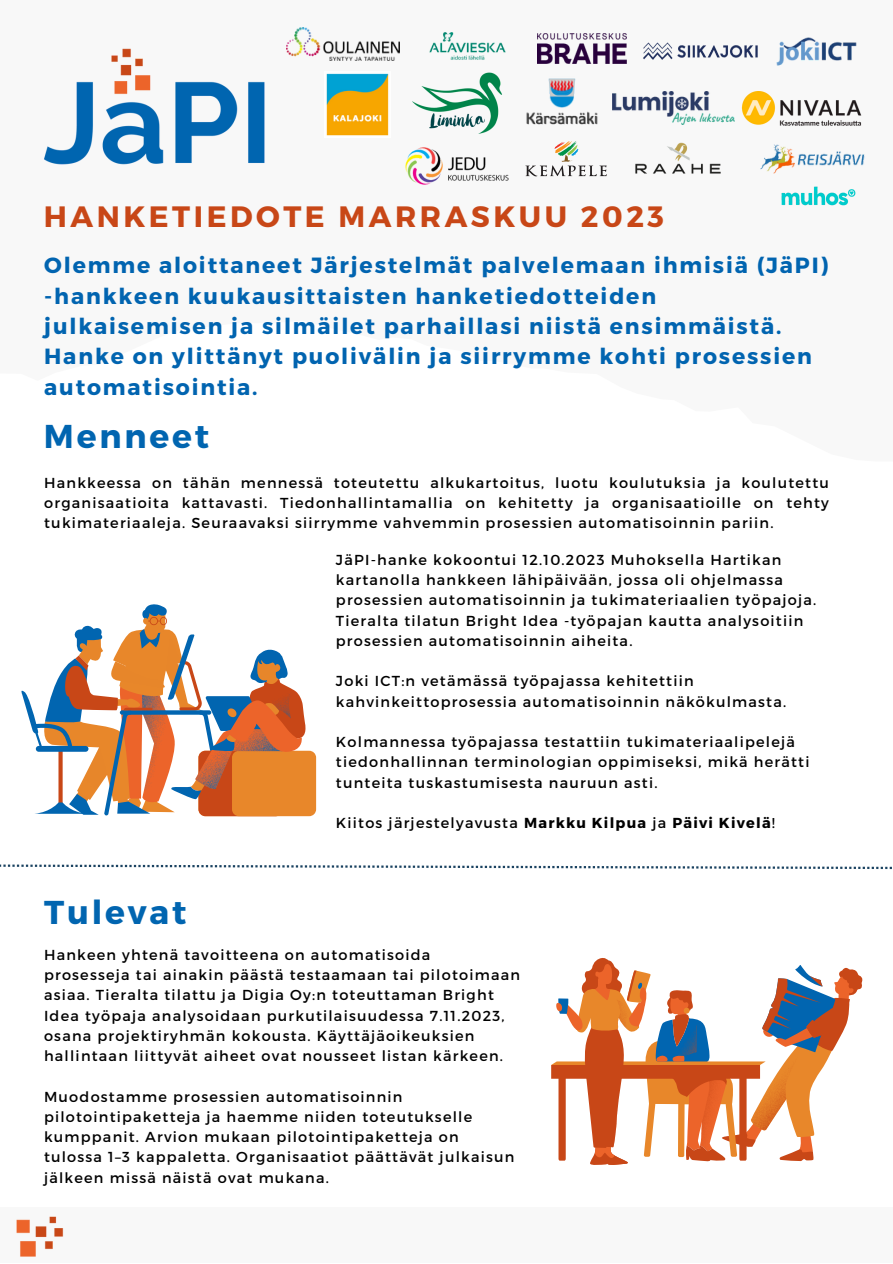
<style>
.page{position:relative;width:893px;height:1264px;background:#fff}
.page>*{position:absolute;margin:0;border:0;box-sizing:border-box;transform-origin:0 0}
.t1{font:700 33px "Montserrat";letter-spacing:.085em;color:#0165b0}
.t2{font:700 29.4px "Montserrat";letter-spacing:.12em;color:#c84717}
.t3{font:700 21.9px/30.3px "Montserrat";letter-spacing:.085em;color:#0164b0}
.t4{font:14.4px/20.2px "Montserrat";letter-spacing:.085em;color:#000}
.s1{font-weight:700}
</style>
<div class="page">
<div style="left:0;top:0;width:892px;height:461px;background:#f8f8f8"></div>
<svg style="left:0;top:864px;width:891px;height:5px"></svg>
<div style="left:0;top:1206px;width:892px;height:56px;background:#f8f8f8"></div>
<img style="left:44px;top:48px;width:221px;height:117px">
<img style="left:635px;top:142px;width:86px;height:32px">
<img style="left:613px;top:92px;width:121px;height:32px">
<img style="left:776px;top:38px;width:80px;height:28px">
<svg style="left:525px;top:141px;width:81px;height:35px"></svg>
<img style="left:537px;top:34px;width:89px;height:29px">
<img style="left:429px;top:32px;width:77px;height:28px">
<img style="left:412px;top:72px;width:90px;height:61px">
<img style="left:741px;top:92px;width:121px;height:34px">
<img style="left:286px;top:27px;width:114px;height:33px">
<img style="left:326px;top:73px;width:63px;height:63px">
<img style="left:526px;top:78px;width:72px;height:47px">
<img style="left:643px;top:42px;width:115px;height:18px">
<img style="left:405px;top:147px;width:104px;height:38px">
<img style="left:781px;top:186px;width:75px;height:20px">
<img style="left:760px;top:144px;width:105px;height:30px">
<div style="left:232px;top:750px;width:84px;height:66px;background:#e8872a;border-radius:7px"></div>
<svg style="left:21px;top:604px;width:286px;height:211px"></svg>
<svg style="left:551px;top:958px;width:312px;height:207px"></svg>
<img style="left:16px;top:1216px;width:48px;height:41px">
<h2 class="t2" style="left:44px;top:197px;width:621px">HANKETIEDOTE MARRASKUU 2023</h2>
<p class="t3" style="left:44px;top:249px;width:785px">Olemme aloittaneet Järjestelmät palvelemaan ihmisiä (JäPI) -hankkeen kuukausittaisten hanketiedotteiden julkaisemisen ja silmäilet parhaillasi niistä ensimmäistä.<br>Hanke on ylittänyt puolivälin ja siirrymme kohti prosessien automatisointia.</p>
<h1 class="t1" style="left:44px;top:414px;width:167px">Menneet</h1>
<p class="t4" style="left:44px;top:472px;width:786px;text-align:justify">Hankkeessa on tähän mennessä toteutettu alkukartoitus, luotu koulutuksia ja koulutettu organisaatioita kattavasti. Tiedonhallintamallia on kehitetty ja organisaatioille on tehty tukimateriaaleja. Seuraavaksi siirrymme vahvemmin prosessien automatisoinnin pariin.</p>
<p class="t4" style="left:336px;top:549px;width:482px">JäPI-hanke kokoontui 12.10.2023 Muhoksella Hartikan kartanolla hankkeen lähipäivään, jossa oli ohjelmassa prosessien automatisoinnin ja tukimateriaalien työpajoja.<br>Tieralta tilatun Bright Idea -työpajan kautta analysoitiin prosessien automatisoinnin aiheita.</p>
<p class="t4" style="left:336px;top:670px;width:452px">Joki ICT:n vetämässä työpajassa kehitettiin kahvinkeittoprosessia automatisoinnin näkökulmasta.</p>
<p class="t4" style="left:336px;top:731px;width:475px">Kolmannessa työpajassa testattiin tukimateriaalipelejä tiedonhallinnan terminologian oppimiseksi, mikä herätti tunteita tuskastumisesta nauruun asti.</p>
<p class="t4" style="left:336px;top:812px;width:440px">Kiitos järjestelyavusta <span class="s1">Markku Kilpua</span> ja <span class="s1">Päivi Kivelä</span>!</p>
<h1 class="t1" style="left:44px;top:890px;width:144px">Tulevat</h1>
<p class="t4" style="left:44px;top:943px;width:477px">Hankeen yhtenä tavoitteena on automatisoida<br>prosesseja tai ainakin päästä testaamaan tai pilotoimaan asiaa. Tieralta tilattu ja Digia Oy:n toteuttaman Bright Idea työpaja analysoidaan purkutilaisuudessa 7.11.2023, osana projektiryhmän kokousta. Käyttäjäoikeuksien hallintaan liittyvät aiheet ovat nousseet listan kärkeen.</p>
<p class="t4" style="left:44px;top:1085px;width:472px">Muodostamme prosessien automatisoinnin pilotointipaketteja ja haemme niiden toteutukselle kumppanit. Arvion mukaan pilotointipaketteja on tulossa 1–3 kappaletta. Organisaatiot päättävät julkaisun jälkeen missä näistä ovat mukana.</p>
</div>
